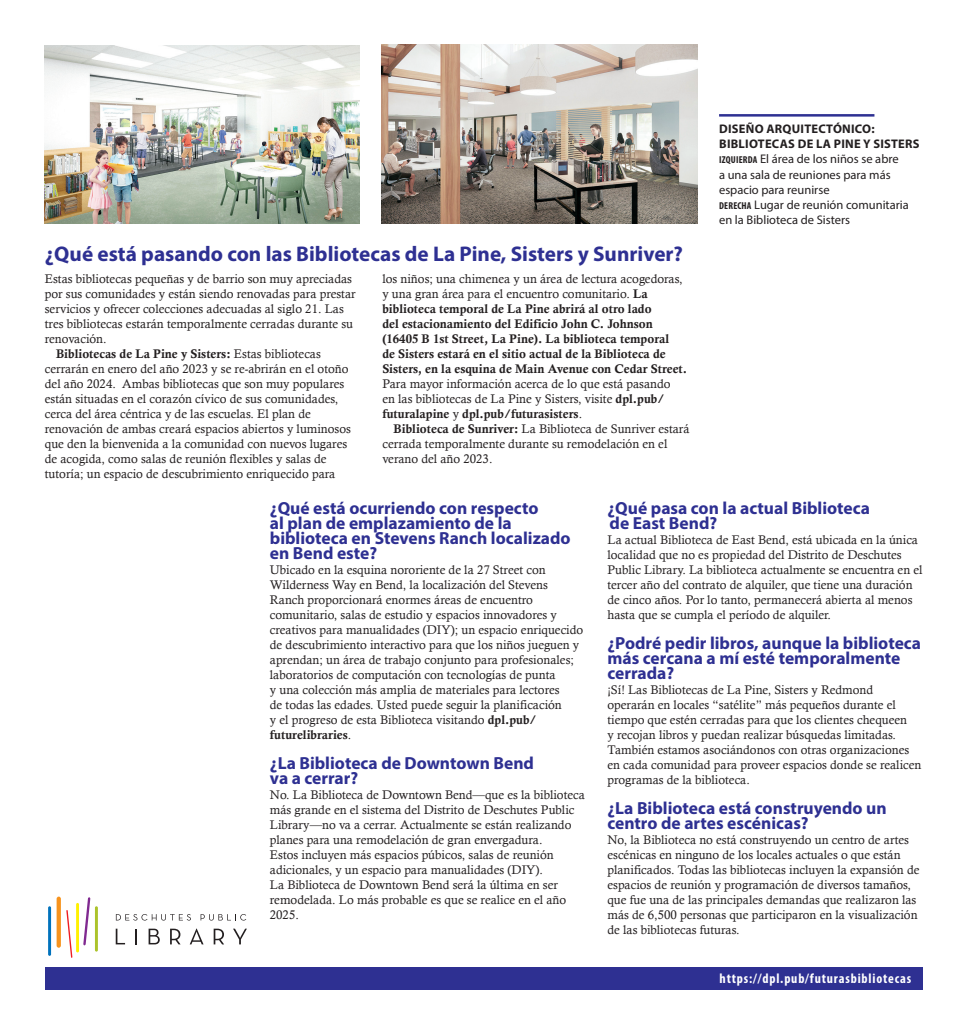
<style>
.page{position:relative;width:968px;height:1036px;background:#fff}
.page>*{position:absolute;margin:0;border:0;box-sizing:border-box;transform-origin:0 0}
.t1{font:700 21.25px "Myriad Pro";color:#2e3092}
.t2{font:700 17.5px/15px "Myriad Pro";color:#2e3092}
.t3{font:700 condensed 13.75px "Myriad Pro";letter-spacing:.06em;color:#fff}
.t4{font:12.5px/15px "Calisto";color:#231f20}
.t5{font:12.5px/15px "Calis MT Bol";color:#231f20}
.t6{font:12.5px/15px "Myriad Pro";color:#231f20}
.s1{font-weight:700}
.s2{font-weight:700;font-stretch:condensed;font-size:10px}
.s3{font-family:"Calisto"}
.s4{font-family:"Calis MT Bol"}
</style>
<div class="page">
<svg style="left:116px;top:914px;width:75px;height:6px"></svg>
<svg style="left:201px;top:914px;width:45px;height:6px"></svg>
<svg style="left:116px;top:928px;width:9px;height:16px"></svg>
<svg style="left:135px;top:929px;width:2px;height:15px"></svg>
<svg style="left:149px;top:928px;width:11px;height:16px"></svg>
<svg style="left:170px;top:928px;width:11px;height:16px"></svg>
<svg style="left:190px;top:928px;width:14px;height:16px"></svg>
<svg style="left:214px;top:928px;width:10px;height:16px"></svg>
<svg style="left:233px;top:928px;width:14px;height:16px"></svg>
<hr style="left:48px;top:906px;width:3px;height:49px;background:#0072bc;border-radius:2px">
<svg style="left:57px;top:896px;width:4px;height:51px"></svg>
<svg style="left:66px;top:910px;width:6px;height:47px"></svg>
<hr style="left:76px;top:902px;width:3px;height:50px;background:#fff101">
<hr style="left:95px;top:906px;width:3px;height:45px;background:#acc32b;border-radius:2px">
<svg style="left:83px;top:897px;width:7px;height:48px"></svg>
<img style="left:45px;top:45px;width:314px;height:178px">
<img style="left:381px;top:44px;width:316px;height:179px">
<div style="left:45px;top:967px;width:877px;height:22px;background:#2e3092"></div>
<hr style="left:719px;top:114px;width:155px;height:3px;background:#2e3092">
<p class="t6" style="left:719px;top:122px;width:202px"><span class="s1">DISEÑO ARQUITECTÓNICO:<br>BIBLIOTECAS DE LA PINE Y SISTERS<br></span><span class="s2">IZQUIERDA</span> El área de los niños se abre<br>a una sala de reuniones para más espacio para reunirse<br><span class="s2">DERECHA</span> Lugar de reunión comunitaria en la Biblioteca de Sisters</p>
<h1 class="t1" style="left:45px;top:240px;width:640px">¿Qué está pasando con las Bibliotecas de La Pine, Sisters y Sunriver?</h1>
<p class="t4" style="left:45px;top:271px;width:312px">Estas bibliotecas pequeñas y de barrio son muy apreciadas por sus comunidades y están siendo renovadas para prestar servicios y ofrecer colecciones adecuadas al siglo 21. Las tres bibliotecas estarán temporalmente cerradas durante su renovación.</p>
<p class="t5" style="left:56px;top:346px;width:266px">Bibliotecas de La Pine y Sisters: <span class="s3">Estas bibliotecas</span></p>
<p class="t4" style="left:45px;top:361px;width:308px">cerrarán en enero del año 2023 y se re-abrirán en el otoño del año 2024. Ambas bibliotecas que son muy populares están situadas en el corazón cívico de sus comunidades, cerca del área céntrica y de las escuelas. El plan de renovación de ambas creará espacios abiertos y luminosos que den la bienvenida a la comunidad con nuevos lugares de acogida, como salas de reunión flexibles y salas de tutoría; un espacio de descubrimiento enriquecido para</p>
<p class="t4" style="left:382px;top:271px;width:302px">los niños; una chimenea y un área de lectura acogedoras, y una gran área para el encuentro comunitario. <span class="s4">La</span></p>
<p class="t5" style="left:382px;top:301px;width:306px">biblioteca temporal de La Pine abrirá al otro lado<br>del estacionamiento del Edificio John C. Johnson (16405 B 1st Street, La Pine). La biblioteca temporal<br>de Sisters estará en el sitio actual de la Biblioteca de Sisters, en la esquina de Main Avenue con Cedar Street.</p>
<p class="t4" style="left:382px;top:376px;width:290px">Para mayor información acerca de lo que está pasando en las bibliotecas de La Pine y Sisters, visite <span class="s4">dpl.pub/</span></p>
<p class="t5" style="left:382px;top:406px;width:201px">futuralapine <span class="s3">y</span> dpl.pub/futurasisters<span class="s3">.</span></p>
<p class="t4" style="left:382px;top:421px;width:309px;text-indent:11px"><span class="s4">Biblioteca de Sunriver:</span> La Biblioteca de Sunriver estará cerrada temporalmente durante su remodelación en el verano del año 2023.</p>
<h2 class="t2" style="left:270px;top:499px;width:302px">¿Qué está ocurriendo con respecto<br>al plan de emplazamiento de la biblioteca en Stevens Ranch localizado en Bend este?</h2>
<p class="t4" style="left:270px;top:562px;width:315px">Ubicado en la esquina nororiente de la 27 Street con Wilderness Way en Bend, la localización del Stevens Ranch proporcionará enormes áreas de encuentro comunitario, salas de estudio y espacios innovadores y creativos para manualidades (DIY); un espacio enriquecido de descubrimiento interactivo para que los niños jueguen y aprendan; un área de trabajo conjunto para profesionales; laboratorios de computación con tecnologías de punta<br>y una colección más amplia de materiales para lectores<br>de todas las edades. Usted puede seguir la planificación<br>y el progreso de esta Biblioteca visitando <span class="s4">dpl.pub/</span></p>
<p class="t5" style="left:270px;top:727px;width:83px">futurelibraries<span class="s3">.</span></p>
<h2 class="t2" style="left:270px;top:754px;width:266px">¿La Biblioteca de Downtown Bend va a cerrar?</h2>
<p class="t4" style="left:270px;top:787px;width:317px">No. La Biblioteca de Downtown Bend—que es la biblioteca más grande en el sistema del Distrito de Deschutes Public Library—no va a cerrar. Actualmente se están realizando planes para una remodelación de gran envergadura.<br>Estos incluyen más espacios púbicos, salas de reunión adicionales, y un espacio para manualidades (DIY).<br>La Biblioteca de Downtown Bend será la última en ser remodelada. Lo más probable es que se realice en el año 2025.</p>
<h2 class="t2" style="left:607px;top:499px;width:264px">¿Qué pasa con la actual Biblioteca de East Bend?</h2>
<p class="t4" style="left:607px;top:532px;width:317px">La actual Biblioteca de East Bend, está ubicada en la única localidad que no es propiedad del Distrito de Deschutes Public Library. La biblioteca actualmente se encuentra en el tercer año del contrato de alquiler, que tiene una duración de cinco años. Por lo tanto, permanecerá abierta al menos hasta que se cumpla el período de alquiler.</p>
<h2 class="t2" style="left:607px;top:634px;width:315px">¿Podré pedir libros, aunque la biblioteca más cercana a mí esté temporalmente cerrada?</h2>
<p class="t4" style="left:607px;top:682px;width:315px">¡Sí! Las Bibliotecas de La Pine, Sisters y Redmond operarán en locales “satélite” más pequeños durante el tiempo que estén cerradas para que los clientes chequeen<br>y recojan libros y puedan realizar búsquedas limitadas.<br>También estamos asociándonos con otras organizaciones en cada comunidad para proveer espacios donde se realicen programas de la biblioteca.</p>
<h2 class="t2" style="left:607px;top:799px;width:281px">¿La Biblioteca está construyendo un centro de artes escénicas?</h2>
<p class="t4" style="left:607px;top:832px;width:314px">No, la Biblioteca no está construyendo un centro de artes escénicas en ninguno de los locales actuales o que están planificados. Todas las bibliotecas incluyen la expansión de espacios de reunión y programación de diversos tamaños, que fue una de las principales demandas que realizaron las más de 6,500 personas que participaron en la visualización de las bibliotecas futuras.</p>
<p class="t3" style="left:719px;top:970px;width:193px">https://dpl.pub/futurasbibliotecas</p>
</div>
